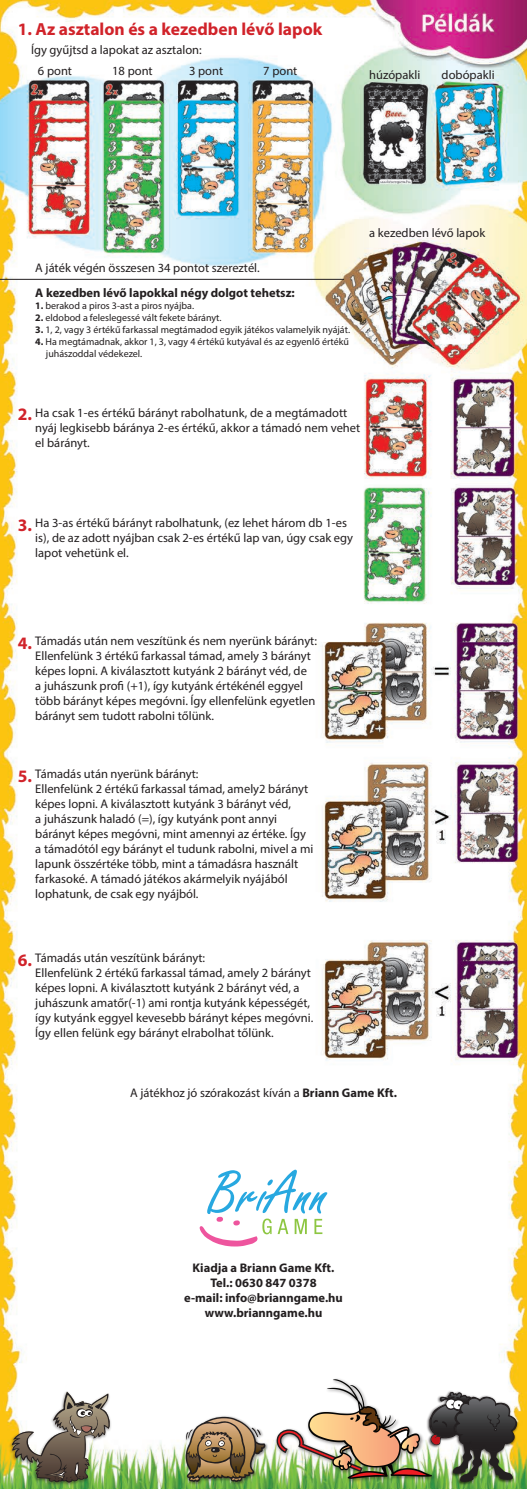
<style>
.page{position:relative;width:527px;height:1489px;background:#fff}
.page>*{position:absolute;margin:0;border:0;box-sizing:border-box;transform-origin:0 0}
.t1{font:700 17.5px "Myriad Pro";color:#d1232a}
.t2{font:12.5px/15px "Myriad Pro";color:#231f20}
.t3{font:700 12.5px "Myriad Pro";color:#231f20}
.t4{font:10px "Myriad Pro";color:#231f20}
.s1{font-weight:700}
</style>
<div class="page">
<img style="left:0;top:0;width:526px;height:1488px">
<hr style="left:0;top:279px;width:344px;height:1px;background:#231f20">
<svg style="left:199px;top:1169px;width:128px;height:77px"></svg>
<img style="left:425px;top:1389px;width:93px;height:96px">
<img style="left:7px;top:1389px;width:105px;height:98px">
<svg style="left:12px;top:1391px;width:97px;height:91px"></svg>
<img style="left:273px;top:1376px;width:164px;height:108px">
<img style="left:275px;top:1379px;width:241px;height:102px">
<img style="left:184px;top:1414px;width:85px;height:71px">
<img style="left:185px;top:1416px;width:80px;height:65px">
<p class="t1" style="left:18px;top:17px;width:306px">1. Az asztalon és a kezedben lévő lapok</p>
<p class="t2" style="left:31px;top:42px;width:172px">Így gyűjtsd a lapokat az asztalon:</p>
<p class="t2" style="left:38px;top:63px;width:36px">6 pont</p>
<p class="t2" style="left:112px;top:63px;width:42px">18 pont</p>
<p class="t2" style="left:189px;top:63px;width:36px">3 pont</p>
<p class="t2" style="left:263px;top:63px;width:36px">7 pont</p>
<p class="t2" style="left:369px;top:67px;width:53px">húzópakli</p>
<p class="t2" style="left:441px;top:67px;width:54px">dobópakli</p>
<p class="t2" style="left:35px;top:260px;width:226px">A játék végén összesen 34 pontot szereztél.</p>
<p class="t3" style="left:35px;top:284px;width:261px">A kezedben lévő lapokkal négy dolgot tehetsz:</p>
<p class="t4" style="left:35px;top:299px;width:160px"><span class="s1">1.</span> berakod a piros 3-ast a piros nyájba.</p>
<p class="t4" style="left:35px;top:311px;width:187px"><span class="s1">2.</span> eldobod a feleslegessé vált fekete bárányt.</p>
<p class="t4" style="left:35px;top:323px;width:316px"><span class="s1">3.</span> 1, 2, vagy 3 értékű farkassal megtámadod egyik játékos valamelyik nyáját.</p>
<p class="t4" style="left:35px;top:335px;width:315px"><span class="s1">4.</span> Ha megtámadnak, akkor 1, 3, vagy 4 értékű kutyával és az egyenlő értékű</p>
<p class="t4" style="left:46px;top:347px;width:98px">juhászoddal védekezel.</p>
<p class="t2" style="left:369px;top:225px;width:117px">a kezedben lévő lapok</p>
<p class="t2" style="left:35px;top:404px;width:326px">Ha csak 1-es értékű bárányt rabolhatunk, de a megtámadott nyáj legkisebb báránya 2-es értékű, akkor a támadó nem vehet el bárányt.</p>
<p class="t1" style="left:18px;top:403px;width:16px">2.</p>
<p class="t2" style="left:35px;top:515px;width:319px">Ha 3-as értékű bárányt rabolhatunk, (ez lehet három db 1-es is), de az adott nyájban csak 2-es értékű lap van, úgy csak egy lapot vehetünk el.</p>
<p class="t1" style="left:18px;top:513px;width:16px">3.</p>
<p class="t2" style="left:35px;top:633px;width:283px">Támadás után nem veszítünk és nem nyerünk bárányt:</p>
<p class="t2" style="left:35px;top:648px;width:281px">Ellenfelünk 3 értékű farkassal támad, amely 3 bárányt képes lopni. A kiválasztott kutyánk 2 bárányt véd, de a juhászunk profi (+1), így kutyánk értékénél eggyel több bárányt képes megóvni. Így ellenfelünk egyetlen bárányt sem tudott rabolni tőlünk.</p>
<p class="t1" style="left:18px;top:631px;width:16px">4.</p>
<p class="t2" style="left:35px;top:766px;width:164px">Támadás után nyerünk bárányt:</p>
<p class="t2" style="left:35px;top:781px;width:279px">Ellenfelünk 2 értékű farkassal támad, amely2 bárányt képes lopni. A kiválasztott kutyánk 3 bárányt véd,<br>a juhászunk haladó (=), így kutyánk pont annyi bárányt képes megóvni, mint amennyi az értéke. Így a támadótól egy bárányt el tudunk rabolni, mivel a mi lapunk összértéke több, mint a támadásra használt</p>
<p class="t2" style="left:35px;top:871px;width:253px">farkasoké. A támadó játékos akármelyik nyájából lophatunk, de csak egy nyájból.</p>
<p class="t1" style="left:18px;top:764px;width:16px">5.</p>
<p class="t2" style="left:35px;top:949px;width:171px">Támadás után veszítünk bárányt:</p>
<p class="t2" style="left:35px;top:964px;width:279px">Ellenfelünk 2 értékű farkassal támad, amely 2 bárányt képes lopni. A kiválasztott kutyánk 2 bárányt véd, a juhászunk amatőr(-1) ami rontja kutyánk képességét, így kutyánk eggyel kevesebb bárányt képes megóvni.<br>Így ellen felünk egy bárányt elrabolhat tőlünk.</p>
<p class="t1" style="left:18px;top:948px;width:16px">6.</p>
<p class="t2" style="left:130px;top:1085px;width:268px">A játékhoz jó szórakozást kíván a <span class="s1">Briann Game Kft.</span></p>
<p class="t3" style="left:192px;top:1259px;width:143px">Kiadja a Briann Game Kft.</p>
<p class="t3" style="left:210px;top:1274px;width:108px">Tel.: 0630 847 0378</p>
<p class="t3" style="left:184px;top:1289px;width:160px">e-mail: info@brianngame.hu</p>
<p class="t3" style="left:204px;top:1304px;width:119px">www.brianngame.hu</p>
</div>
